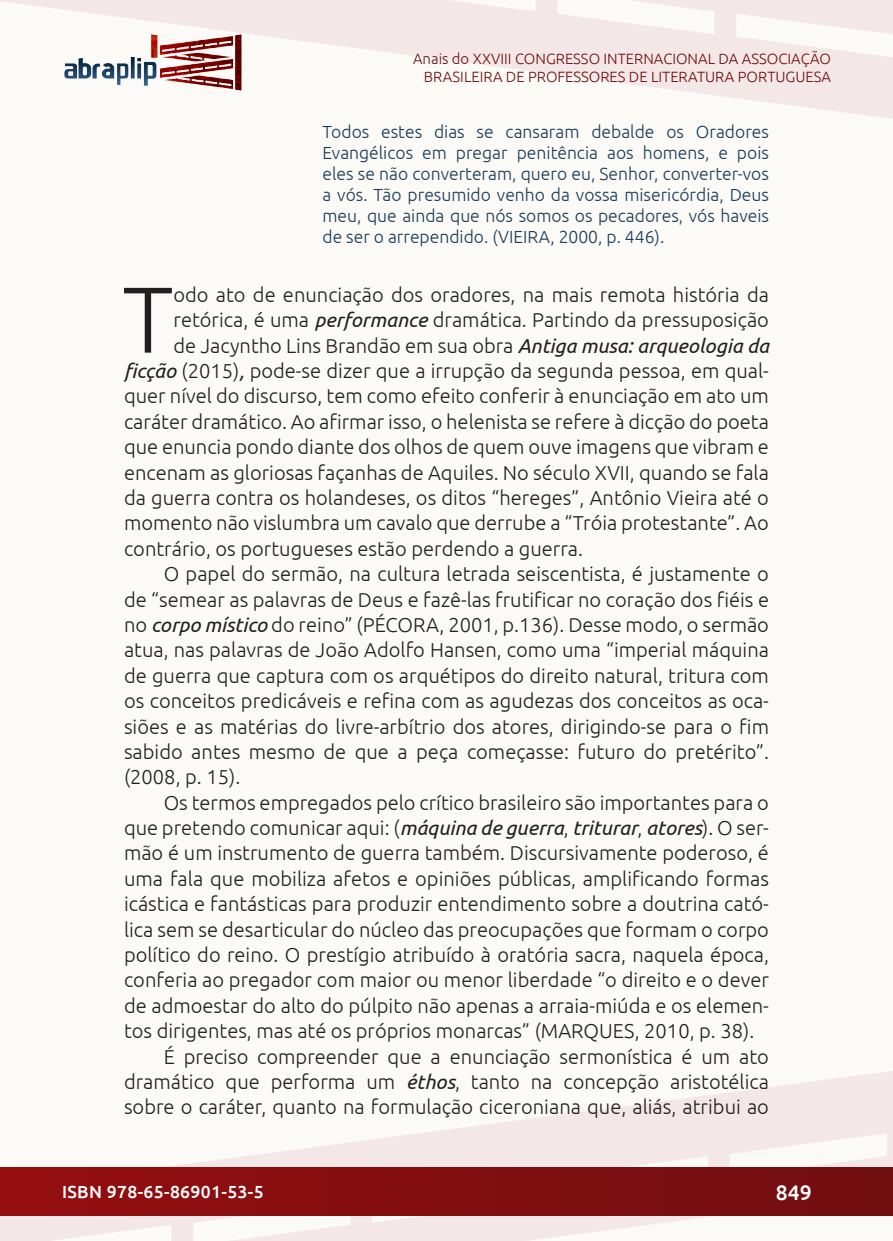
<style>
.page{position:relative;width:893px;height:1241px;background:#fff}
.page>*{position:absolute;margin:0;border:0;box-sizing:border-box;transform-origin:0 0}
._6_CAPITULAR{font:300 93.27px "Ubuntu";color:#231f20}
.t1{font:500 21px "Ubuntu";color:#fff}
._7_CORPO{font:300 20.12px/25.4px "Ubuntu";color:#231f20;text-align:justify}
._6_CAPITULAR-2{font:300 20.12px "Ubuntu";color:#231f20}
._9_CITAÇÃO{font:300 17.5px/21px "Ubuntu";color:#183b58;text-align:justify}
.t2{font:500 17.5px "Ubuntu";letter-spacing:.02em;color:#fff}
.t3{font:300 14.88px/17.8px "Ubuntu";color:#700e10;text-align:right}
.s1{font-weight:400;font-style:italic}
</style>
<div class="page">
<div style="left:0;top:0;width:893px;height:1240px;background:#fcfaf7"></div>
<svg style="left:0;top:1071px;width:893px;height:169px"></svg>
<svg style="left:0;top:0;width:893px;height:119px"></svg>
<div style="left:1px;top:1167px;width:891px;height:47px;background:linear-gradient(to right,#950e10,#700e10)"></div>
<img style="left:62px;top:31px;width:182px;height:62px">
<p class="t3" style="left:413px;top:49px;width:419px">Anais do XXVIII CONGRESSO INTERNACIONAL DA ASSOCIAÇÃO<br>BRASILEIRA DE PROFESSORES DE LITERATURA PORTUGUESA</p>
<p class="_9_CITAÇÃO" style="left:322px;top:120px;width:448px">Todos estes dias se cansaram debalde os Oradores Evangélicos em pregar penitência aos homens, e pois eles se não converteram, quero eu, Senhor, converter-vos a vós. Tão presumido venho da vossa misericórdia, Deus meu, que ainda que nós somos os pecadores, vós haveis de ser o arrependido. (VIEIRA, 2000, p. 446).</p>
<p class="_6_CAPITULAR" style="left:122px;top:263px;width:53px">T</p>
<p class="_6_CAPITULAR-2" style="left:173px;top:282px;width:597px">odo ato de enunciação dos oradores, na mais remota história da</p>
<p class="_6_CAPITULAR-2" style="left:173px;top:308px;width:597px">retórica, é uma <span class="s1">performance</span> dramática. Partindo da pressuposição</p>
<p class="_6_CAPITULAR-2" style="left:173px;top:333px;width:597px">de Jacyntho Lins Brandão em sua obra <span class="s1">Antiga musa: arqueologia da</span></p>
<p class="_6_CAPITULAR-2" style="left:124px;top:358px;width:646px"><span class="s1">ficção</span> (2015)<span class="s1">,</span> pode-se dizer que a irrupção da segunda pessoa, em qual-</p>
<p class="_6_CAPITULAR-2" style="left:124px;top:384px;width:646px">quer nível do discurso, tem como efeito conferir à enunciação em ato um</p>
<p class="_6_CAPITULAR-2" style="left:124px;top:409px;width:646px">caráter dramático. Ao afirmar isso, o helenista se refere à dicção do poeta</p>
<p class="_6_CAPITULAR-2" style="left:124px;top:435px;width:646px">que enuncia pondo diante dos olhos de quem ouve imagens que vibram e</p>
<p class="_6_CAPITULAR-2" style="left:124px;top:460px;width:646px">encenam as gloriosas façanhas de Aquiles. No século XVII, quando se fala</p>
<p class="_6_CAPITULAR-2" style="left:124px;top:485px;width:646px">da guerra contra os holandeses, os ditos “hereges”, Antônio Vieira até o</p>
<p class="_6_CAPITULAR-2" style="left:124px;top:511px;width:646px">momento não vislumbra um cavalo que derrube a “Tróia protestante”. Ao</p>
<p class="_6_CAPITULAR-2" style="left:124px;top:536px;width:461px">contrário, os portugueses estão perdendo a guerra.</p>
<p class="_7_CORPO" style="left:124px;top:560px;width:646px;text-indent:40px">O papel do sermão, na cultura letrada seiscentista, é justamente o de “semear as palavras de Deus e fazê-las frutificar no coração dos fiéis e no <span class="s1">corpo místico</span> do reino” (PÉCORA, 2001, p.136). Desse modo, o sermão atua, nas palavras de João Adolfo Hansen, como uma “imperial máquina de guerra que captura com os arquétipos do direito natural, tritura com os conceitos predicáveis e refina com as agudezas dos conceitos as oca&shy;siões e as matérias do livre-arbítrio dos atores, dirigindo-se para o fim sabido antes mesmo de que a peça começasse: futuro do pretérito”. (2008, p. 15).</p>
<p class="_7_CORPO" style="left:124px;top:789px;width:646px;text-indent:40px">Os termos empregados pelo crítico brasileiro são importantes para o que pretendo comunicar aqui: (<span class="s1">máquina de guerra</span>, <span class="s1">triturar</span>, <span class="s1">atores</span>). O ser&shy;mão é um instrumento de guerra também. Discursivamente poderoso, é uma fala que mobiliza afetos e opiniões públicas, amplificando formas icástica e fantásticas para produzir entendimento sobre a doutrina cató&shy;lica sem se desarticular do núcleo das preocupações que formam o corpo político do reino. O prestígio atribuído à oratória sacra, naquela época, conferia ao pregador com maior ou menor liberdade “o direito e o dever de admoestar do alto do púlpito não apenas a arraia-miúda e os elemen&shy;tos dirigentes, mas até os próprios monarcas” (MARQUES, 2010, p. 38).</p>
<p class="_7_CORPO" style="left:124px;top:1043px;width:646px;text-indent:40px">É preciso compreender que a enunciação sermonística é um ato dramático que performa um <span class="s1">éthos</span>, tanto na concepção aristotélica sobre o caráter, quanto na formulação ciceroniana que, aliás, atribui ao</p>
<p class="t2" style="left:62px;top:1180px;width:203px">ISBN 978-65-86901-53-5</p>
<p class="t1" style="left:776px;top:1178px;width:37px">849</p>
</div>
